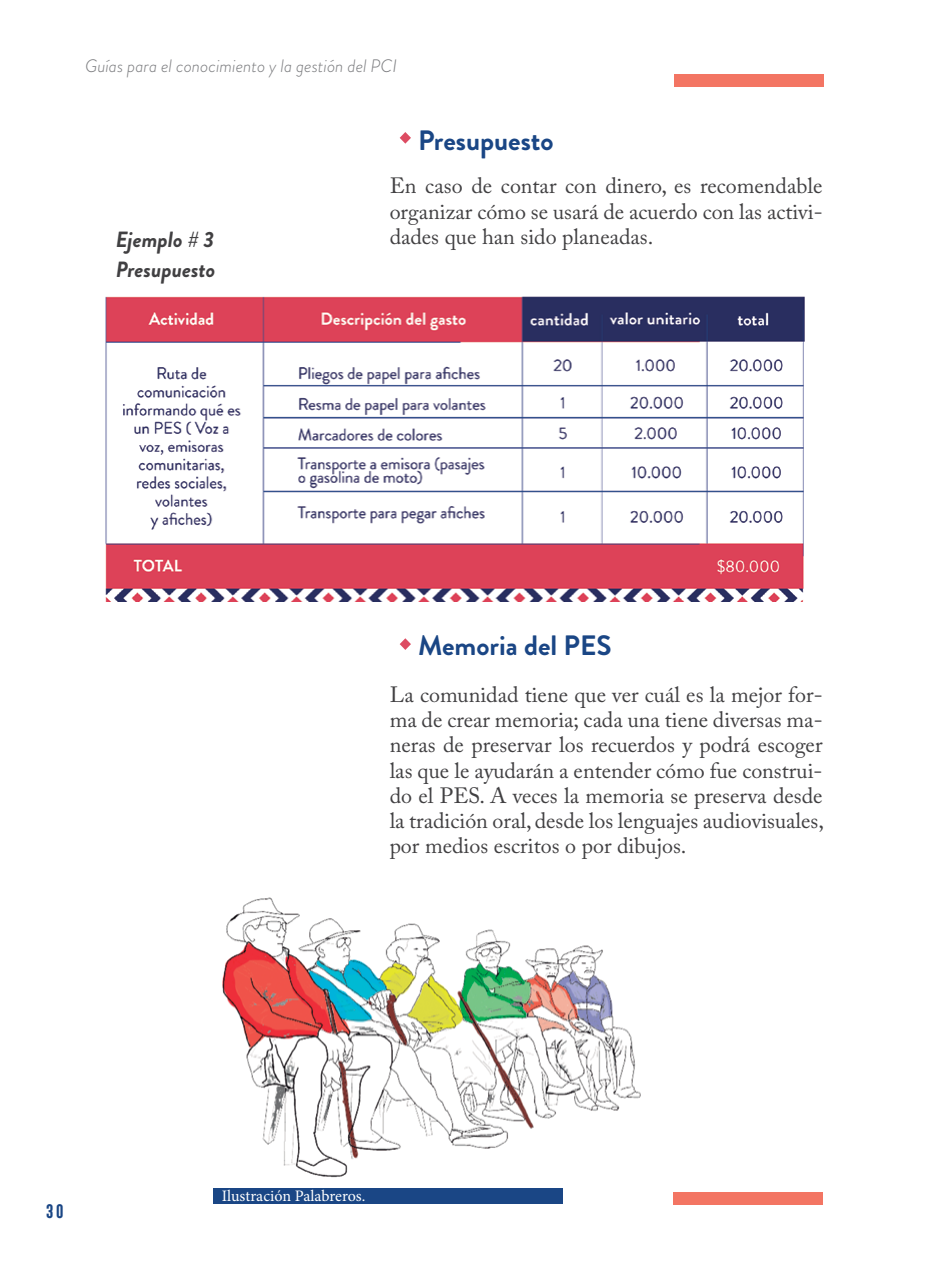
<style>
.page{position:relative;width:936px;height:1276px;background:#fff}
.page>*{position:absolute;margin:0;border:0;box-sizing:border-box;transform-origin:0 0}
.t1{font:700 28px "Brandon Grotesque";color:#1a4685}
.t2{font:22px/25.2px "Adobe Caslon Pro";color:#414042;text-align:justify}
.t3{font:italic 700 22px/30px "Brandon Grotesque";color:#414042}
.t4{font:italic 300 18px "Brandon Grotesque";color:#7b7c7f}
.t5{font:700 18px "Frontage Condensed";color:#1a4685}
.t6{font:16px "Minion Pro";color:#fff}
</style>
<div class="page">
<img style="left:222px;top:897px;width:419px;height:281px">
<div style="left:674px;top:74px;width:149px;height:12px;background:#f37563"></div>
<div style="left:673px;top:1192px;width:149px;height:12px;background:#f37563"></div>
<svg style="left:399px;top:638px;width:12px;height:12px"></svg>
<div style="left:213px;top:1187px;width:350px;height:16px;background:#1a4685"></div>
<img style="left:105px;top:296px;width:699px;height:305px">
<svg style="left:399px;top:132px;width:12px;height:12px"></svg>
<p class="t4" style="left:85px;top:53px;width:313px">Guías para el conocimiento y la gestión del PCI</p>
<p class="t3" style="left:116px;top:225px;width:101px">Ejemplo # 3<br>Presupuesto</p>
<p class="t1" style="left:418px;top:121px;width:137px">Presupuesto</p>
<p class="t2" style="left:389px;top:173px;width:434px">En caso de contar con dinero, es recomendable organizar cómo se usará de acuerdo con las activi&shy;dades que han sido planeadas.</p>
<p class="t5" style="left:44px;top:1201px;width:22px">30</p>
<p class="t1" style="left:418px;top:625px;width:195px">Memoria del PES</p>
<p class="t2" style="left:389px;top:682px;width:436px">La comunidad tiene que ver cuál es la mejor for&shy;ma de crear memoria; cada una tiene diversas ma&shy;neras de preservar los recuerdos y podrá escoger las que le ayudarán a entender cómo fue construi&shy;do el PES. A veces la memoria se preserva desde la tradición oral, desde los lenguajes audiovisuales, por medios escritos o por dibujos.</p>
<p class="t6" style="left:222px;top:1184px;width:145px">Ilustración Palabreros.</p>
</div>
